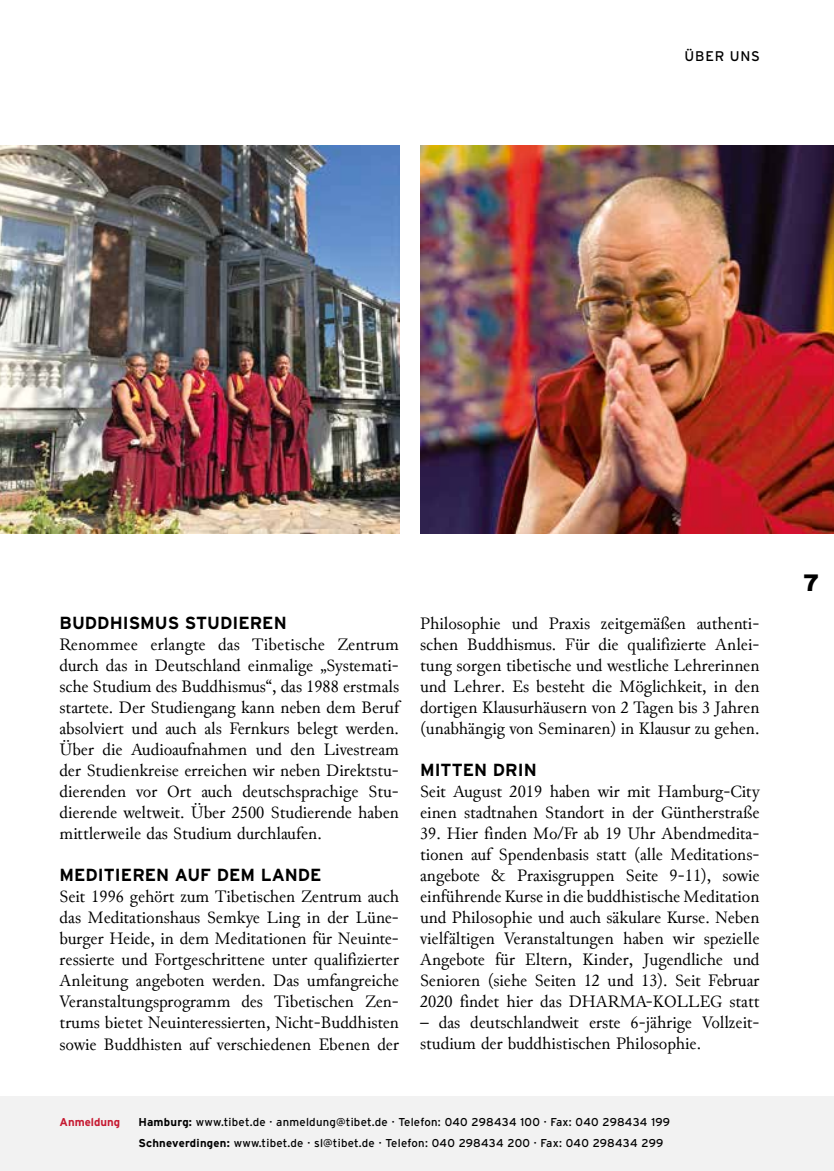
<style>
.page{position:relative;width:834px;height:1171px;background:#fff}
.page>*{position:absolute;margin:0;border:0;box-sizing:border-box;transform-origin:0 0}
.t1{font:900 23.62px "Interstate";color:#000}
.t2{font:17.5px/21px "Junicode";color:#000;text-align:justify}
.t3{font:700 17.5px "Interstate";color:#000}
.t4{font:14px "Interstate";letter-spacing:.05em;color:#000}
.t5{font:11.38px/21px "Interstate";letter-spacing:.02em;color:#000}
.t6{font:700 11.38px "Interstate";color:#c61a32}
.s1{font-weight:700}
</style>
<div class="page">
<div style="left:0;top:1096px;width:833px;height:75px;background:#f2f2f2"></div>
<img style="left:420px;top:145px;width:413px;height:388px">
<img style="left:0;top:145px;width:399px;height:388px">
<p class="t4" style="left:684px;top:48px;width:77px">ÜBER UNS</p>
<p class="t3" style="left:60px;top:613px;width:229px">BUDDHISMUS STUDIEREN</p>
<p class="t2" style="left:60px;top:634px;width:341px">Renommee erlangte das Tibetische Zentrum durch das in Deutschland einmalige „Systemati&shy;sche Studium des Buddhismus“, das 1988 erstmals startete. Der Studiengang kann neben dem Beruf absolviert und auch als Fernkurs belegt werden.<br>Über die Audioaufnahmen und den Livestream der Studienkreise erreichen wir neben Direktstu&shy;dierenden vor Ort auch deutschsprachige Stu&shy;dierende weltweit. Über 2500 Studierende haben mittlerweile das Studium durchlaufen.</p>
<p class="t3" style="left:60px;top:865px;width:263px">MEDITIEREN AUF DEM LANDE</p>
<p class="t2" style="left:60px;top:886px;width:341px">Seit 1996 gehört zum Tibetischen Zentrum auch das Meditationshaus Semkye Ling in der Lüne&shy;burger Heide, in dem Meditationen für Neuinte&shy;ressierte und Fortgeschrittene unter qualifizierter Anleitung angeboten werden. Das umfangreiche Veranstaltungsprogramm des Tibetischen Zen&shy;trums bietet Neuinteressierten, Nicht-Buddhisten sowie Buddhisten auf verschiedenen Ebenen der</p>
<p class="t2" style="left:420px;top:613px;width:341px;text-align:left">Philosophie und Praxis zeitgemäßen authenti&shy;schen Buddhismus. Für die qualifizierte Anlei-- tung sorgen tibetische und westliche Lehrerinnen und Lehrer. Es besteht die Möglichkeit, in den dortigen Klausurhäusern von 2 Tagen bis 3 Jahren (unabhängig von Seminaren) in Klausur zu gehen.</p>
<p class="t3" style="left:420px;top:760px;width:118px">MITTEN DRIN</p>
<p class="t2" style="left:420px;top:781px;width:341px">Seit August 2019 haben wir mit Hamburg-City einen stadtnahen Standort in der Güntherstraße</p>
<p class="t2" style="left:420px;top:823px;width:341px">39. Hier finden Mo/Fr ab 19 Uhr Abendmedita&shy;tionen auf Spendenbasis statt (alle Meditations&shy;angebote &amp; Praxisgruppen Seite 9-11), sowie einführende Kurse in die buddhistische Meditation und Philosophie und auch säkulare Kurse. Neben vielfältigen Veranstaltungen haben wir spezielle Angebote für Eltern, Kinder, Jugendliche und Senioren (siehe Seiten 12 und 13). Seit Februar 2020 findet hier das DHARMA-KOLLEG statt</p>
<p class="t2" style="left:420px;top:1012px;width:339px">– das deutschlandweit erste 6-jährige Vollzeit&shy;studium der buddhistischen Philosophie.</p>
<p class="t6" style="left:60px;top:1115px;width:62px">Anmeldung</p>
<p class="t5" style="left:138px;top:1111px;width:533px"><span class="s1">Hamburg:</span> www.tibet.de · anmeldung@tibet.de · Telefon: 040 298434 100 · Fax: 040 298434 199<br><span class="s1">Schneverdingen:</span> www.tibet.de · sl@tibet.de · Telefon: 040 298434 200 · Fax: 040 298434 299</p>
<h1 class="t1" style="left:803px;top:569px;width:18px">7</h1>
</div>
